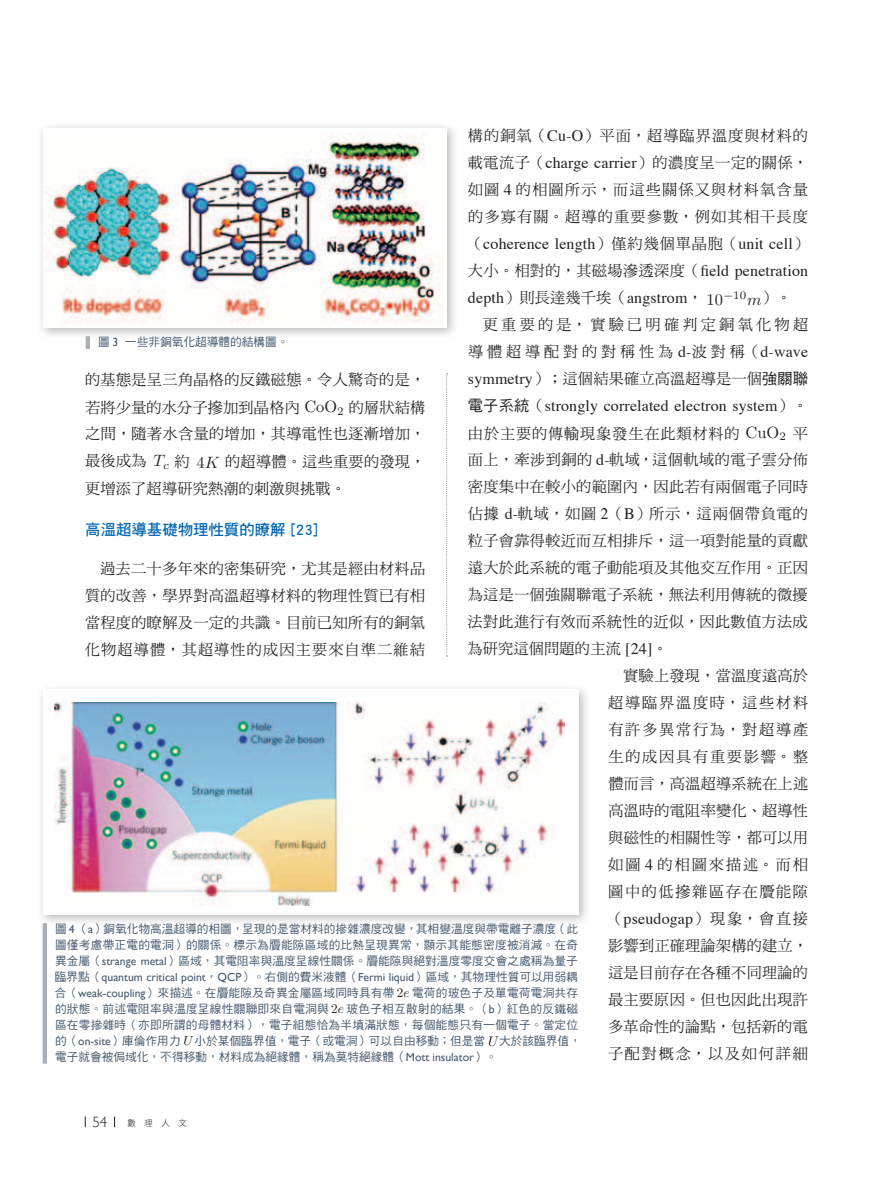
<style>
.page{position:relative;width:893px;height:1191px;background:#fff}
.page>*{position:absolute;margin:0;border:0;box-sizing:border-box;transform-origin:0 0}
.t1{font:15.9px/27px "Times";letter-spacing:.01em;color:#231f20;text-align:justify}
.t2{font:15.45px "DF Hei Std W7";color:#0166b3}
.t3{font:15.15px/27px "DF Ming Std W5";letter-spacing:.02em;color:#231f20;text-align:justify}
.t4{font:15.15px "DF Ming Std W5";letter-spacing:.055em;color:#231f20}
.t5{font:15.15px "DF Ming Std W5";letter-spacing:.115em;color:#231f20}
.t6{font:15.15px "DF Ming Std W5";letter-spacing:.13em;color:#231f20}
.t7{font:15.15px "DF Ming Std W5";letter-spacing:.105em;color:#231f20}
.t8{font:300 14.85px "Gill Sans";color:#231f20}
.t9{font:11.7px/15.9px "DF Hei Std W5";letter-spacing:.015em;color:#465b71}
.t10{font:8.55px "DF Hei Std W3";color:#231f20}
.s1{font-family:"Times";font-size:15.9px}
.s2{font-family:"DF Ming Std W5";font-size:15.15px}
.s3{font-family:"CMR10";font-size:16.5px}
.s4{font-family:"CMMI10";font-size:16.5px}
.s5{font-family:"DF Hei Std W5"}
.s6{font-family:"DF Hei Std W5";font-size:15.15px}
.s7{font-family:"Gill Sans"}
.s8{font-family:"CMR10";font-size:13.2px;color:#231f20}
.s9{font-family:"CMMI10";font-size:13.2px;color:#231f20}
.s10{font-family:"CMMI10";font-size:13.95px;color:#231f20}
</style>
<div class="page">
<svg style="left:446px;top:373px;width:2px;height:283px"></svg>
<div style="left:37px;top:122px;width:422px;height:218px;background:#231f20;opacity:.3"></div>
<div style="left:43px;top:128px;width:404px;height:200px;background:#fff"></div>
<img style="left:45px;top:133px;width:397px;height:191px">
<div style="left:37px;top:683px;width:554px;height:244px;background:#231f20;opacity:.3"></div>
<div style="left:43px;top:689px;width:535px;height:225px;background:#fff"></div>
<img style="left:54px;top:702px;width:511px;height:204px">
<hr style="left:86px;top:336px;width:4px;height:13px;background:#a9afb2">
<hr style="left:43px;top:923px;width:4px;height:140px;background:#a9afb2">
<p class="t3" style="left:468px;top:122px;width:342px">構的銅氧（<span class="s1">Cu-O</span>）平面，超導臨界溫度與材料的載電流子（<span class="s1">charge carrier</span>）的濃度呈一定的關係，如圖 <span class="s1">4</span> 的相圖所示，而這些關係又與材料氧含量的多寡有關。超導的重要參數，例如其相干長度</p>
<p class="t1" style="left:468px;top:229px;width:342px"><span class="s2">（</span>coherence length<span class="s2">）僅約幾個單晶胞（</span>unit cell<span class="s2">）大小。相對的，其磁場滲透深度（</span>field penetration depth<span class="s2">）則長達幾千埃（</span>angstrom<span class="s2">，</span> <span class="s3">10</span><sup>−</sup><sup>10</sup><span class="s4">m</span><span class="s2">）。</span></p>
<p class="t3" style="left:468px;top:311px;width:342px;text-indent:15px">更重要的是，實驗已明確判定銅氧化物超導體超導配對的對稱性為<span class="s1">d-</span>波對稱（<span class="s1">d-wave symmetry</span>）；這個結果確立高溫超導是一個<span class="s5">強關聯</span></p>
<p class="t1" style="left:468px;top:391px;width:342px"><span class="s6">電子系統</span><span class="s2">（</span>strongly correlated electron system<span class="s2">）。</span></p>
<p class="t4" style="left:468px;top:425px;width:342px">由於主要的傳輸現象發生在此類材料的 <span class="s3">CuO</span><sub>2</sub> 平</p>
<p class="t3" style="left:468px;top:446px;width:342px">面上，牽涉到銅的 <span class="s1">d-</span>軌域，這個軌域的電子雲分佈</p>
<p class="t3" style="left:468px;top:473px;width:342px">密度集中在較小的範圍內，因此若有兩個電子同時</p>
<p class="t4" style="left:468px;top:505px;width:342px">佔據 <span class="s1">d-</span>軌域，如圖 <span class="s1">2</span>（<span class="s1">B</span>）所示，這兩個帶負電的</p>
<p class="t3" style="left:468px;top:527px;width:342px">粒子會靠得較近而互相排斥，這一項對能量的貢獻</p>
<p class="t3" style="left:468px;top:554px;width:342px">遠大於此系統的電子動能項及其他交互作用。正因</p>
<p class="t3" style="left:468px;top:581px;width:342px">為這是一個強關聯電子系統，無法利用傳統的微擾</p>
<p class="t3" style="left:468px;top:608px;width:342px">法對此進行有效而系統性的近似，因此數值方法成</p>
<p class="t3" style="left:467px;top:635px;width:202px">為研究這個問題的主流 <span class="s1">[24]</span>。</p>
<p class="t3" style="left:623px;top:662px;width:186px">實驗上發現，當溫度遠高於</p>
<p class="t5" style="left:608px;top:694px;width:201px">超導臨界溫度時，這些材料</p>
<p class="t5" style="left:608px;top:721px;width:201px">有許多異常行為，對超導產</p>
<p class="t5" style="left:608px;top:748px;width:201px">生的成因具有重要影響。整</p>
<p class="t3" style="left:608px;top:770px;width:201px">體而言，高溫超導系統在上述</p>
<p class="t3" style="left:608px;top:797px;width:201px">高溫時的電阻率變化、超導性</p>
<p class="t3" style="left:608px;top:824px;width:201px">與磁性的相關性等，都可以用</p>
<p class="t6" style="left:608px;top:856px;width:201px">如圖 <span class="s1">4</span> 的相圖來描述。而相</p>
<p class="t7" style="left:608px;top:883px;width:201px">圖中的低摻雜區存在贗能隙</p>
<p class="t1" style="left:608px;top:904px;width:201px"><span class="s2">（</span>pseudogap<span class="s2">）現象，會直接</span></p>
<p class="t3" style="left:608px;top:932px;width:202px">影響到正確理論架構的建立，這是目前存在各種不同理論的最主要原因。但也因此出現許多革命性的論點，包括新的電子配對概念，以及如何詳細</p>
<p class="t9" style="left:98px;top:334px;width:192px">圖 <span class="s7">3</span> 一些非銅氧化超導體的結構圖。</p>
<p class="t3" style="left:85px;top:366px;width:342px">的基態是呈三角晶格的反鐵磁態。令人驚奇的是，若將少量的水分子摻加到晶格內 <span class="s3">CoO</span><sub>2</sub> 的層狀結構之間，隨著水含量的增加，其導電性也逐漸增加，最後成為 <span class="s4">T</span><sub>c</sub> 約 <span class="s3">4</span><span class="s4">K</span> 的超導體。這些重要的發現，更增添了超導研究熱潮的刺激與挑戰。</p>
<p class="t2" style="left:85px;top:521px;width:234px">高溫超導基礎物理性質的瞭解 [23]</p>
<p class="t3" style="left:85px;top:555px;width:342px;text-indent:15px">過去二十多年來的密集研究，尤其是經由材料品質的改善，學界對高溫超導材料的物理性質已有相當程度的瞭解及一定的共識。目前已知所有的銅氧化物超導體，其超導性的成因主要來自準二維結</p>
<p class="t9" style="left:55px;top:921px;width:528px">圖 <span class="s7">4</span>（<span class="s7">a</span>）銅氧化物高溫超導的相圖，呈現的是當材料的摻雜濃度改變，其相變溫度與帶電離子濃度（此圖僅考慮帶正電的電洞）的關係。標示為贗能隙區域的比熱呈現異常，顯示其能態密度被消減。在奇異金屬（<span class="s7">strange metal</span>）區域，其電阻率與溫度呈線性關係。贗能隙與絕對溫度零度交會之處稱為量子臨界點（<span class="s7">quantum critical point</span>，<span class="s7">QCP</span>）。右側的費米液體（<span class="s7">Fermi liquid</span>）區域，其物理性質可以用弱耦合（<span class="s7">weak-coupling</span>）來描述。在贗能隙及奇異金屬區域同時具有帶 <span class="s8">2</span><span class="s9">e</span> 電荷的玻色子及單電荷電洞共存的狀態。前述電阻率與溫度呈線性關聯即來自電洞與 <span class="s8">2</span><span class="s9">e</span> 玻色子相互散射的結果。（<span class="s7">b</span>）紅色的反鐵磁區在零摻雜時（亦即所謂的母體材料），電子組態恰為半填滿狀態，每個能態只有一個電子。當定位的（<span class="s7">on-site</span>）庫倫作用力 <span class="s9">U</span>小於某個臨界值，電子（或電洞）可以自由移動；但是當 <span class="s10">U</span>大於該臨界值，電子就會被侷域化，不得移動，材料成為絕緣體，稱為莫特絕緣體（<span class="s7">Mott insulator</span>）。</p>
<p class="t8" style="left:92px;top:1113px;width:16px">54</p>
<p class="t10" style="left:128px;top:1118px;width:61px">數　理　人　文</p>
</div>
